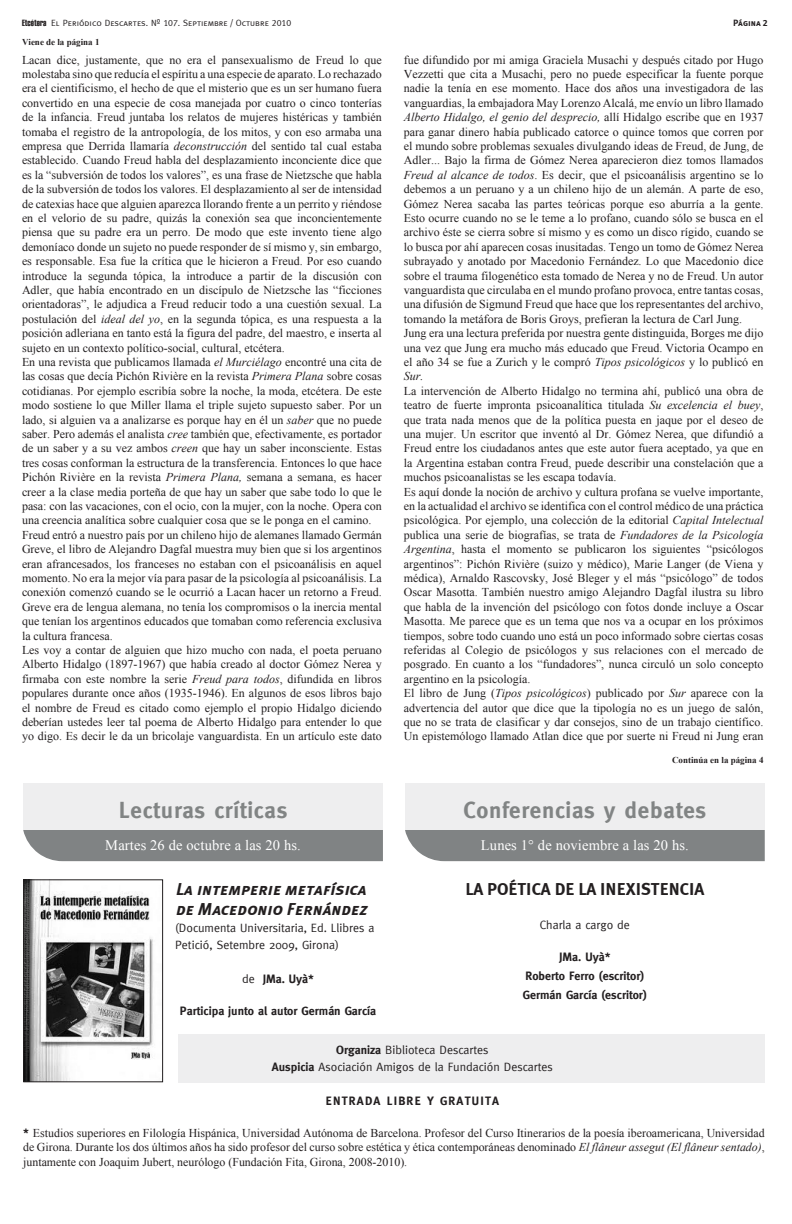
<style>
.page{position:relative;width:792px;height:1224px;background:#fff}
.page>*{position:absolute;margin:0;border:0;box-sizing:border-box;transform-origin:0 0}
.t1{font:700 23px "Meta";letter-spacing:.03em;color:#818484}
.t2{font:italic 17px/20px "Meta Plus Bold Caps";color:#231f20}
.t3{font:17px "Meta Plus Bold Caps";color:#231f20}
.t4{font:14.5px "Times New Roman";letter-spacing:.01em;color:#fff}
.Texto_independiente{font:12px/14.4px "Times New Roman";color:#231f20;text-align:justify}
.t5{font:12px/17px "Meta";color:#231f20}
.t6{font:700 12px "Meta";color:#231f20}
.t7{font:700 12px "Meta";letter-spacing:.1em;color:#231f20}
.t8{font:9px "Meta Caps";color:#231f20}
.t9{font:700 9px "Times New Roman";color:#231f20}
.t10{font:9px "Meta Plus Bold Caps";color:#231f20}
.s1{font-family:"Haettenschweiler"}
.s2{font-style:italic}
.s3{font-weight:400}
.s4{font-weight:700}
.s5{font-family:"Meta";font-weight:700}
</style>
<div class="page">
<div style="left:405px;top:783px;width:360px;height:47px;background:#eeeeef"></div>
<div style="left:405px;top:830px;width:360px;height:31px;background:#808384"></div>
<div style="left:23px;top:783px;width:360px;height:47px;background:#eeeeef"></div>
<div style="left:23px;top:830px;width:360px;height:31px;background:#808384"></div>
<img style="left:25px;top:881px;width:128px;height:199px">
<div style="left:23px;top:879px;width:140px;height:203px;border:1px solid #201d1e"></div>
<div style="left:179px;top:1034px;width:586px;height:49px;background:#eeeeef"></div>
<p class="t8" style="left:22px;top:18px;width:271px"><span class="s1">Etcétera</span> El Periódico Descartes. Nº 107. Septiembre / Octubre 2010</p>
<p class="t10" style="left:733px;top:18px;width:36px">Página 2</p>
<p class="t9" style="left:22px;top:35px;width:79px">Viene de la página 1</p>
<p class="Texto_independiente" style="left:404px;top:52px;width:361px">fue difundido por mi amiga Graciela Musachi y después citado por Hugo Vezzetti que cita a Musachi, pero no puede especificar la fuente porque nadie la tenía en ese momento. Hace dos años una investigadora de las vanguardias, la embajadora May Lorenzo Alcalá, me envío un libro llamado <span class="s2">Alberto Hidalgo, el genio del desprecio,</span> allí Hidalgo escribe que en 1937 para ganar dinero había publicado catorce o quince tomos que corren por el mundo sobre problemas sexuales divulgando ideas de Freud, de Jung, de Adler... Bajo la firma de Gómez Nerea aparecieron diez tomos llamados <span class="s2">Freud al alcance de todos</span>. Es decir, que el psicoanálisis argentino se lo debemos a un peruano y a un chileno hijo de un alemán. A parte de eso, Gómez Nerea sacaba las partes teóricas porque eso aburría a la gente.<br>Esto ocurre cuando no se le teme a lo profano, cuando sólo se busca en el archivo éste se cierra sobre sí mismo y es como un disco rígido, cuando se lo busca por ahí aparecen cosas inusitadas. Tengo un tomo de Gómez Nerea subrayado y anotado por Macedonio Fernández. Lo que Macedonio dice sobre el trauma filogenético esta tomado de Nerea y no de Freud. Un autor vanguardista que circulaba en el mundo profano provoca, entre tantas cosas, una difusión de Sigmund Freud que hace que los representantes del archivo, tomando la metáfora de Boris Groys, prefieran la lectura de Carl Jung.</p>
<p class="Texto_independiente" style="left:404px;top:326px;width:361px">Jung era una lectura preferida por nuestra gente distinguida, Borges me dijo una vez que Jung era mucho más educado que Freud. Victoria Ocampo en el año 34 se fue a Zurich y le compró <span class="s2">Tipos psicológicos</span> y lo publicó en <span class="s2">Sur.</span></p>
<p class="Texto_independiente" style="left:404px;top:383px;width:361px">La intervención de Alberto Hidalgo no termina ahí, publicó una obra de teatro de fuerte impronta psicoanalítica titulada <span class="s2">Su excelencia el buey</span>, que trata nada menos que de la política puesta en jaque por el deseo de una mujer. Un escritor que inventó al Dr. Gómez Nerea, que difundió a Freud entre los ciudadanos antes que este autor fuera aceptado, ya que en la Argentina estaban contra Freud, puede describir una constelación que a muchos psicoanalistas se les escapa todavía.</p>
<p class="Texto_independiente" style="left:404px;top:484px;width:361px">Es aquí donde la noción de archivo y cultura profana se vuelve importante, en la actualidad el archivo se identifica con el control médico de una práctica psicológica. Por ejemplo, una colección de la editorial <span class="s2">Capital Intelectual </span>publica una serie de biografías, se trata de <span class="s2">Fundadores de la Psicología Argentina</span>, hasta el momento se publicaron los siguientes “psicólogos argentinos”: Pichón Rivière (suizo y médico), Marie Langer (de Viena y médica), Arnaldo Rascovsky, José Bleger y el más “psicólogo” de todos Oscar Masotta. También nuestro amigo Alejandro Dagfal ilustra su libro que habla de la invención del psicólogo con fotos donde incluye a Oscar Masotta. Me parece que es un tema que nos va a ocupar en los próximos tiempos, sobre todo cuando uno está un poco informado sobre ciertas cosas referidas al Colegio de psicólogos y sus relaciones con el mercado de posgrado. En cuanto a los “fundadores”, nunca circuló un solo concepto argentino en la psicología.</p>
<p class="Texto_independiente" style="left:404px;top:686px;width:361px">El libro de Jung (<span class="s2">Tipos psicológicos</span>) publicado por <span class="s2">Sur</span> aparece con la advertencia del autor que dice que la tipología no es un juego de salón, que no se trata de clasificar y dar consejos, sino de un trabajo científico.<br>Un epistemólogo llamado Atlan dice que por suerte ni Freud ni Jung eran</p>
<p class="Texto_independiente" style="left:22px;top:52px;width:361px">Lacan dice, justamente, que no era el pansexualismo de Freud lo que molestaba sino que reducía el espíritu a una especie de aparato. Lo rechazado era el cientificismo, el hecho de que el misterio que es un ser humano fuera convertido en una especie de cosa manejada por cuatro o cinco tonterías de la infancia. Freud juntaba los relatos de mujeres histéricas y también tomaba el registro de la antropología, de los mitos, y con eso armaba una empresa que Derrida llamaría <span class="s2">deconstrucción</span> del sentido tal cual estaba establecido. Cuando Freud habla del desplazamiento inconciente dice que es la “subversión de todos los valores”, es una frase de Nietzsche que habla de la subversión de todos los valores. El desplazamiento al ser de intensidad de catexias hace que alguien aparezca llorando frente a un perrito y riéndose en el velorio de su padre, quizás la conexión sea que inconcientemente piensa que su padre era un perro. De modo que este invento tiene algo demoníaco donde un sujeto no puede responder de sí mismo y, sin embargo, es responsable. Esa fue la crítica que le hicieron a Freud. Por eso cuando introduce la segunda tópica, la introduce a partir de la discusión con Adler, que había encontrado en un discípulo de Nietzsche las “ficciones orientadoras”, le adjudica a Freud reducir todo a una cuestión sexual. La postulación del <span class="s2">ideal del yo</span>, en la segunda tópica, es una respuesta a la posición adleriana en tanto está la figura del padre, del maestro, e inserta al sujeto en un contexto político-social, cultural, etcétera.</p>
<p class="Texto_independiente" style="left:22px;top:355px;width:361px">En una revista que publicamos llamada <span class="s2">el Murciélago</span> encontré una cita de las cosas que decía Pichón Rivière en la revista <span class="s2">Primera Plana</span> sobre cosas cotidianas. Por ejemplo escribía sobre la noche, la moda, etcétera. De este modo sostiene lo que Miller llama el triple sujeto supuesto saber. Por un lado, si alguien va a analizarse es porque hay en él un <span class="s2">saber</span> que no puede saber. Pero además el analista <span class="s2">cree</span> también que, efectivamente, es portador de un saber y a su vez ambos <span class="s2">creen</span> que hay un saber inconsciente. Estas tres cosas conforman la estructura de la transferencia. Entonces lo que hace Pichón Rivière en la revista <span class="s2">Primera Plana,</span> semana a semana, es hacer creer a la clase media porteña de que hay un saber que sabe todo lo que le pasa: con las vacaciones, con el ocio, con la mujer, con la noche. Opera con una creencia analítica sobre cualquier cosa que se le ponga en el camino.</p>
<p class="Texto_independiente" style="left:22px;top:527px;width:361px">Freud entró a nuestro país por un chileno hijo de alemanes llamado Germán Greve, el libro de Alejandro Dagfal muestra muy bien que si los argentinos eran afrancesados, los franceses no estaban con el psicoanálisis en aquel momento. No era la mejor vía para pasar de la psicología al psicoanálisis. La conexión comenzó cuando se le ocurrió a Lacan hacer un retorno a Freud.<br>Greve era de lengua alemana, no tenía los compromisos o la inercia mental que tenían los argentinos educados que tomaban como referencia exclusiva la cultura francesa.</p>
<p class="Texto_independiente" style="left:22px;top:643px;width:361px">Les voy a contar de alguien que hizo mucho con nada, el poeta peruano Alberto Hidalgo (1897-1967) que había creado al doctor Gómez Nerea y firmaba con este nombre la serie <span class="s2">Freud para todos</span>, difundida en libros populares durante once años (1935-1946). En algunos de esos libros bajo el nombre de Freud es citado como ejemplo el propio Hidalgo diciendo deberían ustedes leer tal poema de Alberto Hidalgo para entender lo que yo digo. Es decir le da un bricolaje vanguardista. En un artículo este dato</p>
<p class="t9" style="left:672px;top:753px;width:93px">Continúa en la página 4</p>
<p class="t1" style="left:119px;top:796px;width:170px">Lecturas críticas</p>
<p class="t1" style="left:463px;top:796px;width:244px">Conferencias y debates</p>
<p class="t4" style="left:105px;top:835px;width:197px">Martes 26 de octubre a las 20 hs.</p>
<p class="t4" style="left:481px;top:835px;width:209px">Lunes 1° de noviembre a las 20 hs.</p>
<p class="t2" style="left:176px;top:879px;width:193px">La intemperie metafísica de Macedonio Fernández</p>
<p class="t5" style="left:175px;top:920px;width:201px">(Documenta Universitaria, Ed. Llibres a<br>Petició, Setembre 2009, Girona)</p>
<p class="t6" style="left:242px;top:972px;width:73px"><span class="s3">de</span> JMa. Uyà*</p>
<p class="t6" style="left:180px;top:1004px;width:198px">Participa junto al autor Germán García</p>
<p class="t3" style="left:465px;top:879px;width:241px">LA POÉTICA DE LA INEXISTENCIA</p>
<p class="t5" style="left:540px;top:916px;width:92px">Charla a cargo de</p>
<p class="t6" style="left:559px;top:950px;width:53px">JMa. Uyà*</p>
<p class="t6" style="left:526px;top:969px;width:120px">Roberto Ferro (escritor)</p>
<p class="t6" style="left:523px;top:988px;width:125px">Germán García (escritor)</p>
<p class="t5" style="left:336px;top:1041px;width:154px"><span class="s4">Organiza</span> Biblioteca Descartes</p>
<p class="t5" style="left:272px;top:1058px;width:283px"><span class="s4">Auspicia</span> Asociación Amigos de la Fundación Descartes</p>
<p class="t7" style="left:326px;top:1094px;width:175px">ENTRADA LIBRE Y GRATUITA</p>
<p class="Texto_independiente" style="left:23px;top:1125px;width:743px"><span class="s5">*</span> Estudios superiores en Filología Hispánica, Universidad Autónoma de Barcelona. Profesor del Curso Itinerarios de la poesía iberoamericana, Universidad de Girona. Durante los dos últimos años ha sido profesor del curso sobre estética y ética contemporáneas denominado <span class="s2">El flâneur assegut (El flâneur sentado)</span>, juntamente con Joaquim Jubert, neurólogo (Fundación Fita, Girona, 2008-2010).</p>
</div>
